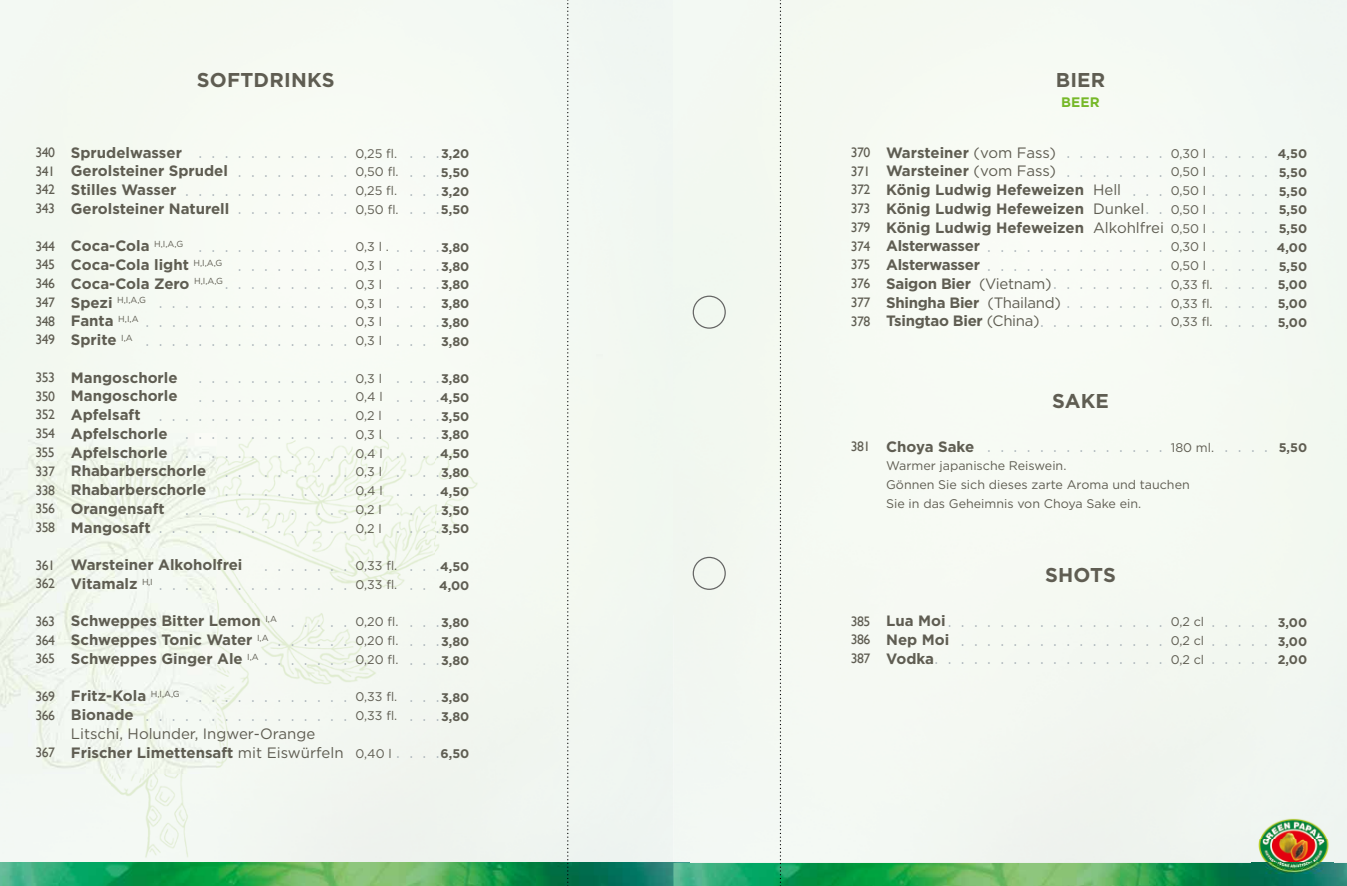
<style>
.page{position:relative;width:1347px;height:886px;background:#fff}
.page>*{position:absolute;margin:0;border:0;box-sizing:border-box;transform-origin:0 0}
.t1{font:700 20px "Gotham";letter-spacing:.01em;color:#5f5d52}
.t2{font:300 18.75px/18.8px "Chantilly";color:#aeb7bc;text-align:justify}
.t3{font:700 15px/18.8px "Gotham";color:#5f5d52;text-align:justify}
.t4{font:15px/18.8px "Gotham";color:#5f5d52}
.t5{font:700 13.75px "Gotham";color:#76b828}
.t6{font:12.5px/18.8px "Gotham";color:#5f5d52}
.s1{font-family:"Gill Sans";font-weight:400;font-size:13.75px;color:#5f5d52}
.s2{font-family:"Gotham";font-weight:700;font-size:15px;color:#5f5d52}
.s3{font-family:"Gotham";font-weight:400;font-size:12.5px;color:#5f5d52}
.s4{font-family:"Gotham";font-weight:700;font-size:12.5px;color:#5f5d52}
.s5{font-family:"Gill Sans";font-weight:400;font-size:13.75px}
.s6{font-family:"Chantilly";font-weight:300;font-size:18.75px;color:#aeb7bc}
.s7{font-weight:400;font-size:12.5px}
.s8{font-size:12.5px}
.s9{font-family:"Gill Sans";font-size:13.75px}
.s10{font-weight:700}
.s11{font-weight:700;font-size:12.5px}
.s12{font-family:"Gotham";font-weight:400;font-size:15px;color:#5f5d52}
.s13{font-weight:400}
</style>
<div class="page">
<div style="left:449px;top:438px;width:224px;height:425px;background:#f1f7f0"></div>
<img style="left:0;top:860px;width:449px;height:3px">
<div style="left:673px;top:0;width:359px;height:863px;background:#f4f9f2"></div>
<img style="left:1333px;top:833px;width:13px;height:30px">
<svg style="left:596px;top:354px;width:6px;height:5px"></svg>
<img style="left:0;top:433px;width:479px;height:427px">
<img style="left:0;top:863px;width:673px;height:23px">
<img style="left:673px;top:863px;width:673px;height:23px">
<img style="left:1251px;top:817px;width:82px;height:56px">
<svg style="left:780px;top:0;width:1px;height:886px"></svg>
<svg style="left:692px;top:296px;width:34px;height:33px"></svg>
<svg style="left:692px;top:557px;width:34px;height:33px"></svg>
<svg style="left:567px;top:0;width:1px;height:886px"></svg>
<p class="t1" style="left:197px;top:67px;width:139px">SOFTDRINKS</p>
<p class="t2" style="left:35px;top:143px;width:435px"><span class="s1">340</span> <span class="s2">Sprudelwasser</span> . . . . . . . . . . . . <span class="s3">0,25 fl.</span> . . .<span class="s4">3,20</span></p>
<p class="t3" style="left:35px;top:162px;width:435px"><span class="s5">341</span> Gerolsteiner Sprudel <span class="s6">. . . . . . . . .</span> <span class="s7">0,50 fl.</span> <span class="s6">. . .</span><span class="s8">5,50</span></p>
<p class="t2" style="left:35px;top:181px;width:435px"><span class="s1">342</span> <span class="s2">Stilles Wasser</span> . . . . . . . . . . . . . <span class="s3">0,25 fl.</span> . . .<span class="s4">3,20</span></p>
<p class="t3" style="left:35px;top:199px;width:435px"><span class="s5">343</span> Gerolsteiner Naturell <span class="s6">. . . . . . . . .</span> <span class="s7">0,50 fl.</span> <span class="s6">. . .</span><span class="s8">5,50</span></p>
<p class="t2" style="left:35px;top:237px;width:435px"><span class="s1">344</span> <span class="s2">Coca-Cola</span> <sup>H,I,A,G</sup> . . . . . . . . . . . . <span class="s3">0,3 l .</span> . . . .<span class="s4">3,80</span></p>
<p class="t3" style="left:35px;top:255px;width:435px"><span class="s5">345</span> Coca-Cola light <sup>H,I,A,G</sup> <span class="s6">. . . . . . . . .</span> <span class="s7">0,3 l</span> <span class="s6">. . . .</span><span class="s8">3,80</span></p>
<p class="t2" style="left:35px;top:274px;width:435px"><span class="s1">346</span> <span class="s2">Coca-Cola Zero</span> <sup>H,I,A,G</sup> . . . . . . . . . . <span class="s3">0,3 l</span> . . . .<span class="s4">3,80<br></span><span class="s1">347</span> <span class="s2">Spezi</span> <sup>H,I,A,G</sup> . . . . . . . . . . . . . . . <span class="s3">0,3 l</span> . . . <span class="s4">3,80<br></span><span class="s1">348</span> <span class="s2">Fanta</span> <sup>H,I,A</sup> . . . . . . . . . . . . . . . . <span class="s3">0,3 l</span> . . . .<span class="s4">3,80<br></span><span class="s1">349</span> <span class="s2">Sprite</span> <sup>I,A</sup> . . . . . . . . . . . . . . . . <span class="s3">0,3 l</span> . . . <span class="s4">3,80</span></p>
<p class="t2" style="left:35px;top:368px;width:435px"><span class="s1">353</span> <span class="s2">Mangoschorle</span> . . . . . . . . . . . . <span class="s3">0,3 l</span> . . . .<span class="s4">3,80<br></span><span class="s1">350</span> <span class="s2">Mangoschorle</span> . . . . . . . . . . . . <span class="s3">0,4 l</span> . . . .<span class="s4">4,50<br></span><span class="s1">352</span> <span class="s2">Apfelsaft</span> . . . . . . . . . . . . . . . <span class="s3">0,2 l</span> . . . .<span class="s4">3,50<br></span><span class="s1">354</span> <span class="s2">Apfelschorle</span> . . . . . . . . . . . . . <span class="s3">0,3 l</span> . . . .<span class="s4">3,80<br></span><span class="s1">355</span> <span class="s2">Apfelschorle</span> . . . . . . . . . . . . . <span class="s3">0,4 l</span> . . . .<span class="s4">4,50</span></p>
<p class="t3" style="left:35px;top:462px;width:435px"><span class="s5">337</span> Rhabarberschorle <span class="s6">. . . . . . . . . .</span> <span class="s7">0,3 l</span> <span class="s6">. . . .</span><span class="s8">3,80<br></span><span class="s5">338</span> Rhabarberschorle <span class="s6">. . . . . . . . . .</span> <span class="s7">0,4 l</span> <span class="s6">. . . .</span><span class="s8">4,50</span></p>
<p class="t2" style="left:35px;top:499px;width:435px"><span class="s1">356</span> <span class="s2">Orangensaft</span> . . . . . . . . . . . . . <span class="s3">0,2 l</span> . . . .<span class="s4">3,50<br></span><span class="s1">358</span> <span class="s2">Mangosaft</span> . . . . . . . . . . . . . . . <span class="s3">0,2 l</span> . . . .<span class="s4">3,50</span></p>
<p class="t3" style="left:35px;top:555px;width:435px"><span class="s5">361</span> Warsteiner Alkoholfrei <span class="s6">. . . . . . .</span> <span class="s7">0,33 fl.</span> <span class="s6">. . .</span><span class="s8">4,50</span></p>
<p class="t2" style="left:35px;top:574px;width:435px"><span class="s1">362</span> <span class="s2">Vitamalz</span> <sup>H,I</sup> . . . . . . . . . . . . . . . <span class="s3">0,33 fl.</span> . . <span class="s4">4,00</span></p>
<p class="t3" style="left:35px;top:612px;width:435px"><span class="s5">363</span> Schweppes Bitter Lemon <sup>I,A</sup> <span class="s6">. . . . .</span> <span class="s7">0,20 fl.</span> <span class="s6">. . .</span><span class="s8">3,80<br></span><span class="s5">364</span> Schweppes Tonic Water <sup>I,A</sup> <span class="s6">. . . . . .</span> <span class="s7">0,20 fl.</span> <span class="s6">. . .</span><span class="s8">3,80<br></span><span class="s5">365</span> Schweppes Ginger Ale <sup>I,A</sup> <span class="s6">. . . . . . .</span> <span class="s7">0,20 fl.</span> <span class="s6">. . .</span><span class="s8">3,80</span></p>
<p class="t2" style="left:35px;top:687px;width:435px"><span class="s1">369</span> <span class="s2">Fritz-Kola</span> <sup>H,I,A,G</sup> . . . . . . . . . . . . . <span class="s3">0,33 fl.</span> . . .<span class="s4">3,80<br></span><span class="s1">366</span> <span class="s2">Bionade</span> . . . . . . . . . . . . . . . . <span class="s3">0,33 fl.</span> . . .<span class="s4">3,80</span></p>
<p class="t4" style="left:35px;top:724px;width:435px;text-indent:35px">Litschi, Holunder, Ingwer-Orange<br><span class="s9">367</span> <span class="s10">Frischer Limettensaft</span> mit Eiswürfeln <span class="s8">0,40 l</span> <span class="s6">. . . .</span><span class="s11">6,50</span></p>
<p class="t1" style="left:1055px;top:67px;width:51px">BIER</p>
<p class="t5" style="left:1061px;top:93px;width:40px">BEER</p>
<p class="t2" style="left:850px;top:143px;width:458px"><span class="s1">370</span> <span class="s2">Warsteiner</span> <span class="s12">(vom Fass)</span> . . . . . . . . <span class="s3">0,30 l</span> . . . . . <span class="s4">4,50<br></span><span class="s1">371</span> <span class="s2">Warsteiner</span> <span class="s12">(vom Fass)</span> . . . . . . . . <span class="s3">0,50 l</span> . . . . . <span class="s4">5,50</span></p>
<p class="t3" style="left:850px;top:180px;width:458px"><span class="s5">372</span> König Ludwig Hefeweizen <span class="s13">Hell</span> <span class="s6">. . .</span> <span class="s7">0,50 l</span> <span class="s6">. . . . .</span> <span class="s8">5,50<br></span><span class="s5">373</span> König Ludwig Hefeweizen <span class="s13">Dunkel</span><span class="s6">. .</span> <span class="s7">0,50 l</span> <span class="s6">. . . . .</span> <span class="s8">5,50<br></span><span class="s5">379</span> König Ludwig Hefeweizen <span class="s13">Alkohlfrei</span> <span class="s7">0,50 l</span> <span class="s6">. . . . .</span> <span class="s8">5,50</span></p>
<p class="t2" style="left:850px;top:237px;width:458px"><span class="s1">374</span> <span class="s2">Alsterwasser</span> . . . . . . . . . . . . . . <span class="s3">0,30 l</span> . . . . . <span class="s4">4,00<br></span><span class="s1">375</span> <span class="s2">Alsterwasser</span> . . . . . . . . . . . . . . <span class="s3">0,50 l</span> . . . . . <span class="s4">5,50<br></span><span class="s1">376</span> <span class="s2">Saigon Bier</span> <span class="s12">(Vietnam)</span>. . . . . . . . . <span class="s3">0,33 fl.</span> . . . . <span class="s4">5,00<br></span><span class="s1">377</span> <span class="s2">Shingha Bier</span> <span class="s12">(Thailand)</span> . . . . . . . . <span class="s3">0,33 fl.</span> . . . . <span class="s4">5,00<br></span><span class="s1">378</span> <span class="s2">Tsingtao Bier</span> <span class="s12">(China)</span>. . . . . . . . . . <span class="s3">0,33 fl.</span> . . . . <span class="s4">5,00</span></p>
<p class="t1" style="left:1052px;top:387px;width:58px">SAKE</p>
<p class="t2" style="left:850px;top:437px;width:458px"><span class="s1">381</span> <span class="s2">Choya Sake</span> . . . . . . . . . . . . . . <span class="s3">180 ml.</span> . . . . <span class="s4">5,50</span></p>
<p class="t6" style="left:886px;top:456px;width:305px">Warmer japanische Reiswein.<br>Gönnen Sie sich dieses zarte Aroma und tauchen<br>Sie in das Geheimnis von Choya Sake ein.</p>
<p class="t1" style="left:1045px;top:562px;width:72px">SHOTS</p>
<p class="t2" style="left:850px;top:612px;width:458px"><span class="s1">385</span> <span class="s2">Lua Moi</span>. . . . . . . . . . . . . . . . . <span class="s3">0,2 cl</span> . . . . . <span class="s4">3,00<br></span><span class="s1">386</span> <span class="s2">Nep Moi</span> . . . . . . . . . . . . . . . . <span class="s3">0,2 cl</span> . . . . . <span class="s4">3,00<br></span><span class="s1">387</span> <span class="s2">Vodka</span>. . . . . . . . . . . . . . . . . . <span class="s3">0,2 cl</span> . . . . . <span class="s4">2,00</span></p>
</div>
